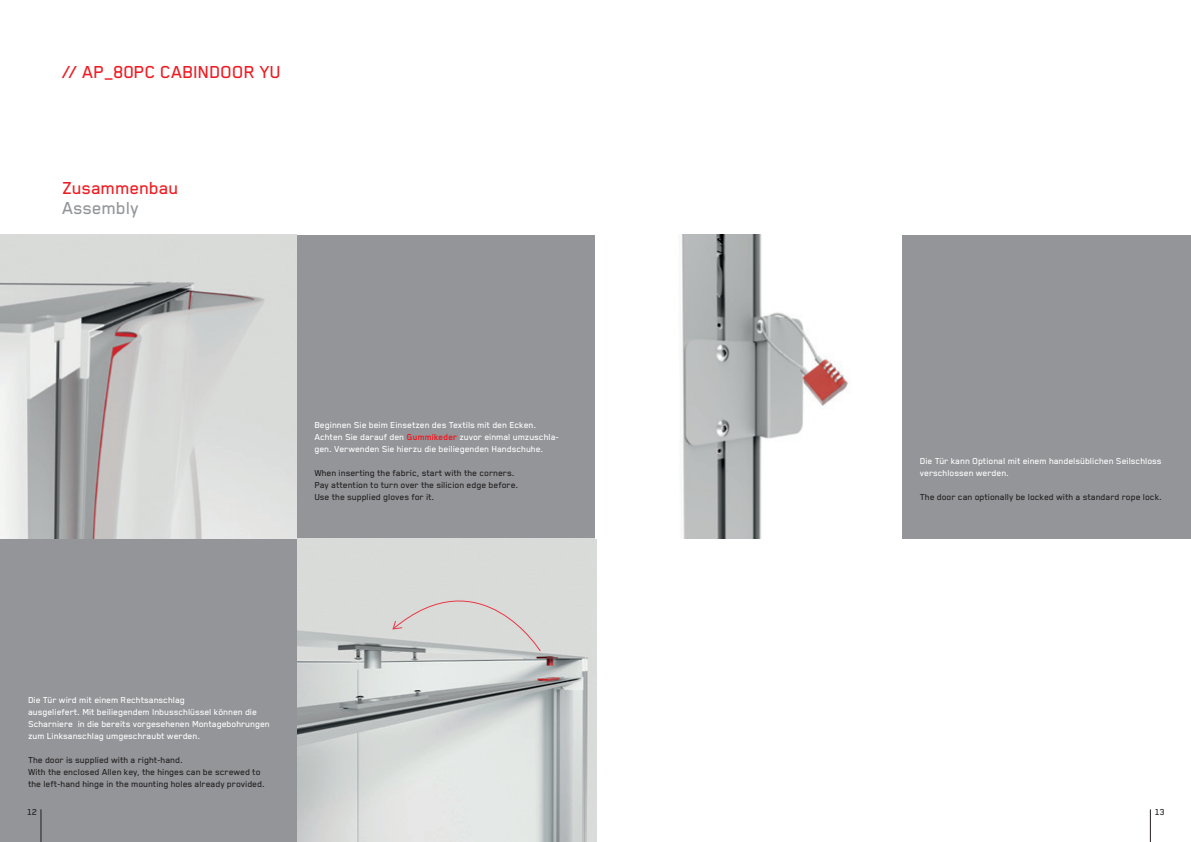
<style>
.page{position:relative;width:1191px;height:842px;background:#fff}
.page>*{position:absolute;margin:0;border:0;box-sizing:border-box;transform-origin:0 0}
.t1{font:500 20px "Blender";color:#ee1d23}
.t2{font:500 20px "Blender";color:#939598}
.t3{font:500 10px/12px "Blender";color:#fff}
.t4{font:500 10px/12px "Blender";color:#231f20}
.t5{font:500 10px "Blender Pro";color:#fff}
.s1{font-weight:700;color:#ee1c25}
.s2{font-family:"Blender Pro"}
</style>
<div class="page">
<div style="left:297px;top:235px;width:298px;height:304px;background:#939598"></div>
<div style="left:0;top:539px;width:298px;height:303px;background:#939598"></div>
<img style="left:298px;top:539px;width:298px;height:303px">
<hr style="left:41px;top:809px;width:1px;height:33px;background:#231f20">
<hr style="left:1150px;top:809px;width:1px;height:33px;background:#231f20">
<img style="left:682px;top:235px;width:166px;height:304px">
<div style="left:902px;top:235px;width:289px;height:304px;background:#939598"></div>
<svg style="left:392px;top:555px;width:149px;height:97px;background:#d6d6d5"></svg>
<img style="left:0;top:235px;width:296px;height:304px">
<h1 class="t1" style="left:62px;top:62px;width:220px">// AP_80PC CABINDOOR YU</h1>
<h1 class="t1" style="left:62px;top:178px;width:118px">Zusammenbau</h1>
<h1 class="t2" style="left:62px;top:198px;width:78px">Assembly</h1>
<p class="t3" style="left:315px;top:419px;width:223px">Beginnen Sie beim Einsetzen des Textils mit den Ecken.</p>
<p class="t5" style="left:315px;top:432px;width:246px">Achten Sie darauf den <span class="s1">Gummikeder</span> zuvor einmal umzuschla-</p>
<p class="t3" style="left:315px;top:443px;width:230px"><span class="s2">gen.</span> Verwenden Sie hierzu die beiliegenden Handschuhe.</p>
<p class="t4" style="left:315px;top:467px;width:205px">When inserting the fabric, start with the corners.<br>Pay attention to turn over the silicion edge before.<br>Use the supplied gloves for it.</p>
<p class="t3" style="left:28px;top:694px;width:243px">Die Tür wird mit einem Rechtsanschlag<br>ausgeliefert. Mit beiliegendem Inbusschlüssel können die Scharniere in die bereits vorgesehenen Montagebohrungen zum Linksanschlag umgeschraubt werden.</p>
<p class="t4" style="left:28px;top:754px;width:238px">The door is supplied with a right-hand.<br>With the enclosed Allen key, the hinges can be screwed to the left-hand hinge in the mounting holes already provided.</p>
<p class="t3" style="left:920px;top:455px;width:243px">Die Tür kann Optional mit einem handelsüblichen Seilschloss verschlossen werden.</p>
<p class="t4" style="left:920px;top:491px;width:243px">The door can optionally be locked with a standard rope lock.</p>
<p class="t4" style="left:27px;top:806px;width:12px">12</p>
<p class="t4" style="left:1154px;top:806px;width:12px">13</p>
</div>
